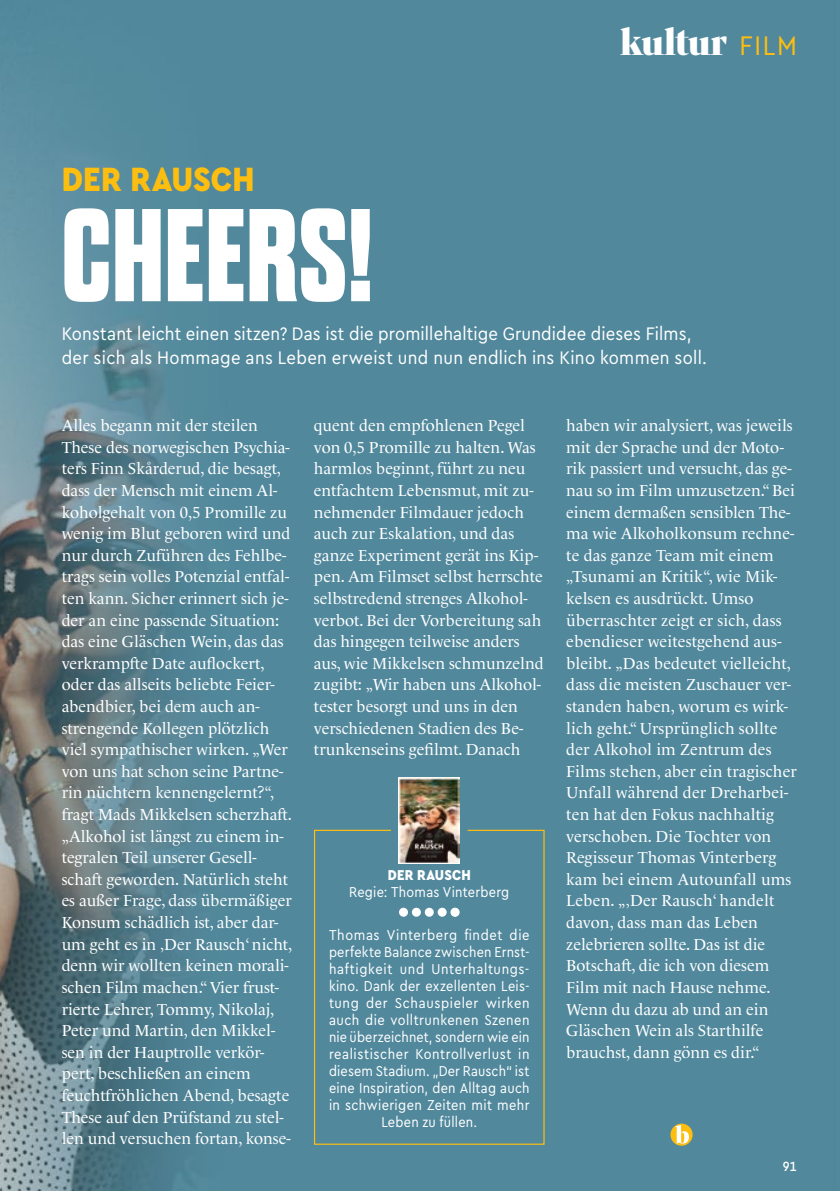
<style>
.page{position:relative;width:840px;height:1191px;background:#fff}
.page>*{position:absolute;margin:0;border:0;box-sizing:border-box;transform-origin:0 0}
.t1{font:700 expanded 131.6px "Dharma Gothic E";letter-spacing:.01em;color:#fff}
.t2{font:900 39.6px "Mixta Sharp Alt";letter-spacing:-.02em;color:#fff}
.t3{font:900 35.2px "Cera Compact Pro";letter-spacing:.005em;color:#fdbe10}
.t4{font:19px/24px "Cera Compact Pro";letter-spacing:.01em;color:#fff}
.t5{font:16.2px/21.6px "Le Monde Livre Std";color:#fff}
.t6{font:15px/17px "Cera Compact Pro";letter-spacing:.025em;color:#fff;text-align:center}
.t7{font:900 15px "Cera Compact Pro";letter-spacing:.015em;color:#fff}
.t8{font:500 14px "Cera Compact Pro";color:#fff}
.s1{font-family:"Cera Compact Pro";font-weight:400;font-size:28.2px;color:#fdbe10}
</style>
<div class="page">
<img style="left:0;top:0;width:839px;height:1191px">
<div style="left:313px;top:829px;width:232px;height:316px;background:#51889c"></div>
<img style="left:398px;top:777px;width:61px;height:86px">
<div style="left:399px;top:907px;width:9px;height:9px;background:#fff;border-radius:50%"></div>
<svg style="left:411px;top:907px;width:9px;height:9px"></svg>
<div style="left:424px;top:907px;width:9px;height:9px;background:#fff;border-radius:50%"></div>
<div style="left:437px;top:907px;width:9px;height:9px;background:#fff;border-radius:50%"></div>
<div style="left:450px;top:908px;width:9px;height:8px;background:#fff;border-radius:50%"></div>
<div style="left:450px;top:907px;width:9px;height:9px;border:1px solid #fff;border-radius:50%"></div>
<svg style="left:670px;top:1123px;width:22px;height:22px"></svg>
<svg style="left:675px;top:1125px;width:13px;height:18px"></svg>
<h3 class="t3" style="left:62px;top:155px;width:194px">DER RAUSCH</h3>
<h1 class="t1" style="left:62px;top:188px;width:312px">CHEERS!</h1>
<h2 class="t2" style="left:619px;top:19px;width:178px">kultur <span class="s1">FILM</span></h2>
<p class="t4" style="left:62px;top:320px;width:646px">Konstant leicht einen sitzen? Das ist die promillehaltige Grundidee dieses Films, der sich als Hommage ans Leben erweist und nun endlich ins Kino kommen soll.</p>
<p class="t5" style="left:314px;top:414px;width:231px">quent den empfohlenen Pegel von 0,5 Promille zu halten. Was harmlos beginnt, führt zu neu entfachtem Lebensmut, mit zu&shy;nehmender Filmdauer jedoch auch zur Eskalation, und das ganze Experiment gerät ins Kip&shy;pen. Am Filmset selbst herrschte selbstredend strenges Alkohol&shy;verbot. Bei der Vorbereitung sah das hingegen teilweise anders aus, wie Mikkelsen schmunzelnd zugibt: „Wir haben uns Alkohol&shy;tester besorgt und uns in den verschiedenen Stadien des Be&shy;trunkenseins gefilmt. Danach</p>
<p class="t5" style="left:62px;top:415px;width:232px">Alles begann mit der steilen<br>These des norwegischen Psychia&shy;ters Finn Skårderud, die besagt, dass der Mensch mit einem Al&shy;koholgehalt von 0,5 Promille zu wenig im Blut geboren wird und nur durch Zuführen des Fehlbe&shy;trags sein volles Potenzial entfal&shy;ten kann. Sicher erinnert sich je&shy;der an eine passende Situation: das eine Gläschen Wein, das das verkrampfte Date auflockert, oder das allseits beliebte Feier&shy;abendbier, bei dem auch an&shy;strengende Kollegen plötzlich viel sympathischer wirken. „Wer von uns hat schon seine Partne&shy;rin nüchtern kennengelernt?“, fragt Mads Mikkelsen scherzhaft. „Alkohol ist längst zu einem in&shy;tegralen Teil unserer Gesell&shy;schaft geworden. Natürlich steht es außer Frage, dass übermäßiger<br>Konsum schädlich ist, aber dar&shy;um geht es in ‚Der Rausch‘ nicht, denn wir wollten keinen morali&shy;schen Film machen.“ Vier frust&shy;rierte Lehrer, Tommy, Nikolaj,<br>Peter und Martin, den Mikkel&shy;sen in der Hauptrolle verkör&shy;pert, beschließen an einem feuchtfröhlichen Abend, besagte<br>These auf den Prüfstand zu stel&shy;len und versuchen fortan, konse-</p>
<p class="t5" style="left:566px;top:415px;width:232px">haben wir analysiert, was jeweils mit der Sprache und der Moto&shy;rik passiert und versucht, das ge&shy;nau so im Film umzusetzen.“ Bei einem dermaßen sensiblen The&shy;ma wie Alkoholkonsum rechne&shy;te das ganze Team mit einem „Tsunami an Kritik“, wie Mik&shy;kelsen es ausdrückt. Umso überraschter zeigt er sich, dass ebendieser weitestgehend aus&shy;bleibt. „Das bedeutet vielleicht, dass die meisten Zuschauer ver&shy;standen haben, worum es wirk&shy;lich geht.“ Ursprünglich sollte der Alkohol im Zentrum des<br>Films stehen, aber ein tragischer<br>Unfall während der Dreharbei&shy;ten hat den Fokus nachhaltig verschoben. Die Tochter von<br>Regisseur Thomas Vinterberg kam bei einem Autounfall ums<br>Leben. „‚Der Rausch‘ handelt davon, dass man das Leben zelebrieren sollte. Das ist die<br>Botschaft, die ich von diesem<br>Film mit nach Hause nehme.<br>Wenn du dazu ab und an ein<br>Gläschen Wein als Starthilfe brauchst, dann gönn es dir.“</p>
<p class="t7" style="left:387px;top:864px;width:85px">DER RAUSCH</p>
<p class="t6" style="left:349px;top:882px;width:162px">Regie: Thomas Vinterberg</p>
<p class="t6" style="left:329px;top:926px;width:202px">Thomas Vinterberg findet die perfekte Balance zwischen Ernst&shy;haftigkeit und Unterhaltungs&shy;kino. Dank der exzellenten Leis&shy;tung der Schauspieler wirken auch die volltrunkenen Szenen nie überzeichnet, sondern wie ein realistischer Kontrollverlust in diesem Stadium. „Der Rausch“ ist eine Inspiration, den Alltag auch in schwierigen Zeiten mit mehr<br>Leben zu füllen.</p>
<p class="t8" style="left:782px;top:1157px;width:15px">91</p>
</div>
